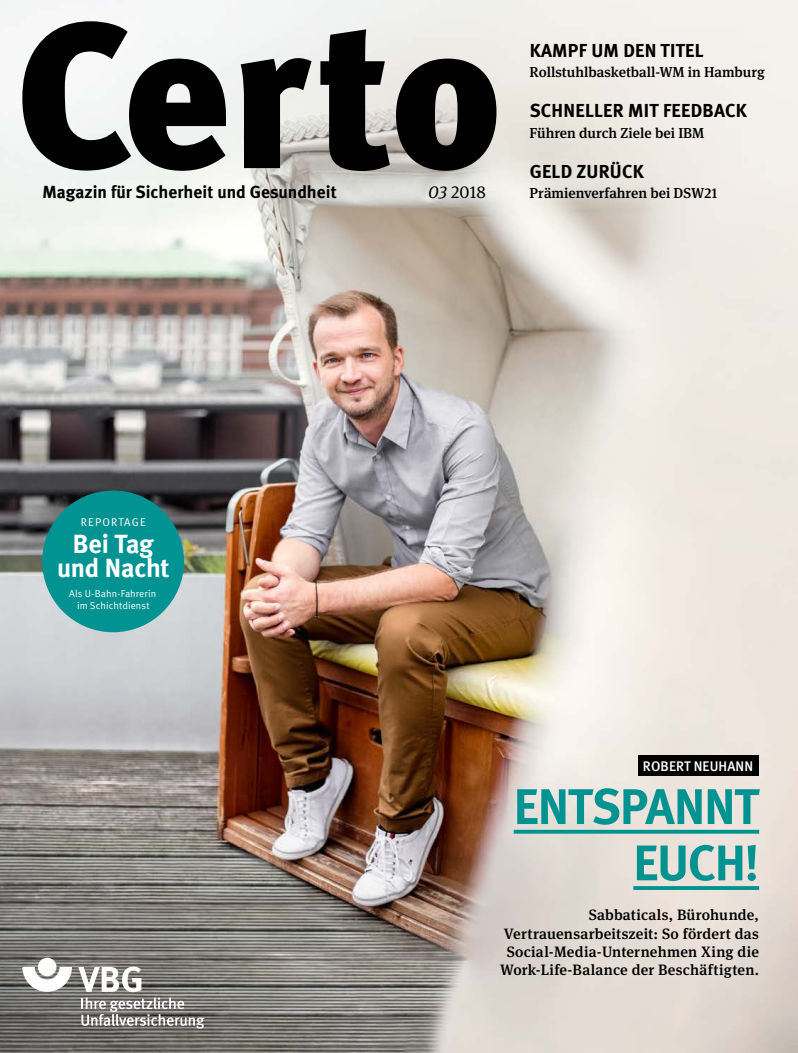
<style>
.page{position:relative;width:798px;height:1053px;background:#fff}
.page>*{position:absolute;margin:0;border:0;box-sizing:border-box;transform-origin:0 0}
.t1{font:700 50px/56.2px "DGUV Meta";letter-spacing:-.02em;color:#009391;text-align:right}
.t2{font:700 26.25px/24px "DGUV Meta";letter-spacing:-.01em;color:#fff;text-align:center}
.t3{font:700 18.75px "DGUV Meta";letter-spacing:.015em;color:#000}
.t4{font:700 17.5px "DGUV Meta";letter-spacing:.005em;color:#000}
.t5{font:17.5px "DGUV Meta Serif";color:#000}
.t6{font:500 15px/18.2px "DGUV Meta Serif";letter-spacing:.015em;color:#000;text-align:right}
.t7{font:500 14.38px "DGUV Meta Serif";color:#000}
.t8{font:500 13.88px "DGUV Meta";letter-spacing:.01em;color:#fff}
.t9{font:11.25px "DGUV Meta";letter-spacing:.11em;color:#fff}
.t10{font:10px/12px "DGUV Meta";letter-spacing:.01em;color:#fff;text-align:center}
.s1{font-style:italic}
</style>
<div class="page">
<img style="left:0;top:0;width:797px;height:454px">
<svg style="left:22px;top:21px;width:474px;height:150px"></svg>
<img style="left:0;top:454px;width:797px;height:598px">
<svg style="left:22px;top:966px;width:50px;height:25px"></svg>
<div style="left:38px;top:957px;width:18px;height:19px;background:#fff;border-radius:50%"></div>
<svg style="left:78px;top:966px;width:126px;height:62px"></svg>
<p class="t4" style="left:43px;top:181px;width:295px">Magazin für Sicherheit und Gesundheit</p>
<p class="t3" style="left:529px;top:39px;width:175px">KAMPF UM DEN TITEL</p>
<p class="t7" style="left:529px;top:63px;width:236px">Rollstuhlbasketball-WM in Hamburg</p>
<p class="t3" style="left:529px;top:100px;width:218px">SCHNELLER MIT FEEDBACK</p>
<p class="t7" style="left:529px;top:124px;width:176px">Führen durch Ziele bei IBM</p>
<p class="t3" style="left:529px;top:160px;width:116px">GELD ZURÜCK</p>
<p class="t5" style="left:428px;top:182px;width:59px"><span class="s1">03</span> 2018</p>
<p class="t7" style="left:529px;top:184px;width:189px">Prämienverfahren bei DSW21</p>
<p class="t9" style="left:81px;top:515px;width:67px">REPORTAGE</p>
<h2 class="t2" style="left:57px;top:533px;width:114px">Bei Tag und Nacht</h2>
<p class="t10" style="left:69px;top:587px;width:88px">Als U-Bahn-Fahrerin im Schichtdienst</p>
<p class="t8" style="left:642px;top:758px;width:112px">ROBERT NEUHANN</p>
<h1 class="t1" style="left:513px;top:780px;width:247px">ENTSPANNT<br>EUCH!</h1>
<p class="t6" style="left:500px;top:906px;width:260px">Sabbaticals, Bürohunde, Vertrauensarbeitszeit: So fördert das Social-Media-Unternehmen Xing die Work-Life-Balance der Beschäftigten.</p>
</div>
